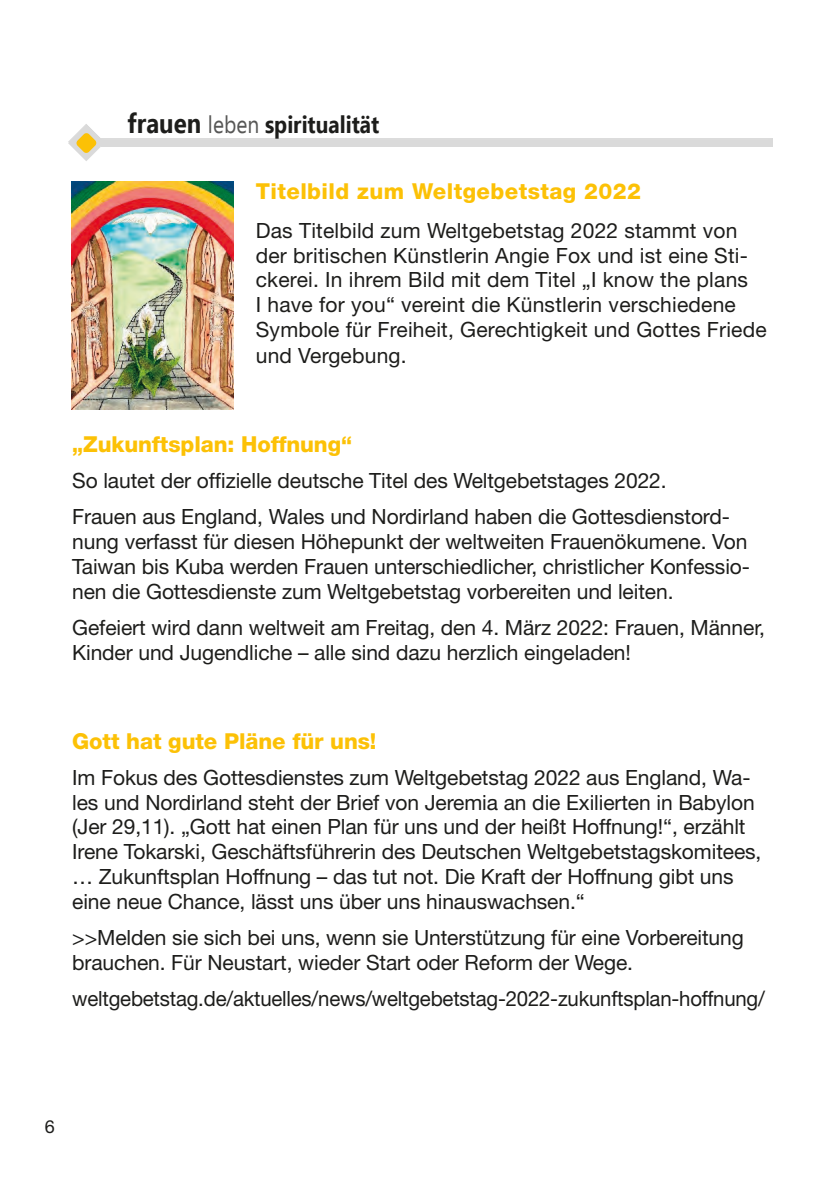
<style>
.page{position:relative;width:840px;height:1191px;background:#fff}
.page>*{position:absolute;margin:0;border:0;box-sizing:border-box;transform-origin:0 0}
.t1{font:700 24.2px "Ebrima";color:#1d1d1b;scale:.87 1}
.t2{font:800 22px "Helvetica Neue LT";letter-spacing:-.005em;color:#fcc106}
.t3{font:800 22px "Helvetica Neue LT";letter-spacing:.02em;color:#fcc106}
.t4{font:21px/24.8px "Helvetica Neue LT";letter-spacing:-.005em;color:#1d1d1b}
.t5{font:18px "Helvetica Neue LT";color:#1d1d1b}
.s1{font-size:27.6px}
.s2{font-weight:400;color:#575756}
</style>
<div class="page">
<div style="left:67px;top:138px;width:707px;height:24px;background:#1d1d1b;opacity:.3"></div>
<svg style="left:68px;top:124px;width:704px;height:37px"></svg>
<img style="left:72px;top:181px;width:161px;height:228px">
<p class="t1" style="left:127px;top:106px;width:291px"><span class="s1">frauen</span> <span class="s2">leben</span> spiritualität</p>
<p class="t3" style="left:256px;top:178px;width:386px">Titelbild zum Weltgebetstag 2022</p>
<p class="t4" style="left:256px;top:217px;width:512px">Das Titelbild zum Weltgebetstag 2022 stammt von der britischen Künstlerin Angie Fox und ist eine Sti&shy;ckerei. In ihrem Bild mit dem Titel „I know the plans<br>I have for you“ vereint die Künstlerin verschiedene Symbole für Freiheit, Gerechtigkeit und Gottes Friede und Vergebung.</p>
<p class="t2" style="left:72px;top:431px;width:281px">„Zukunftsplan: Hoffnung“</p>
<p class="t4" style="left:72px;top:468px;width:595px">So lautet der offizielle deutsche Titel des Weltgebetstages 2022.</p>
<p class="t4" style="left:72px;top:504px;width:679px">Frauen aus England, Wales und Nordirland haben die Gottesdienstord&shy;nung verfasst für diesen Höhepunkt der weltweiten Frauenökumene. Von Taiwan bis Kuba werden Frauen unterschiedlicher, christlicher Konfessio&shy;nen die Gottesdienste zum Weltgebetstag vorbereiten und leiten.</p>
<p class="t4" style="left:72px;top:615px;width:694px">Gefeiert wird dann weltweit am Freitag, den 4. März 2022: Frauen, Männer,<br>Kinder und Jugendliche – alle sind dazu herzlich eingeladen!</p>
<p class="t2" style="left:72px;top:727px;width:305px">Gott hat gute Pläne für uns!</p>
<p class="t4" style="left:72px;top:764px;width:690px">Im Fokus des Gottesdienstes zum Weltgebetstag 2022 aus England, Wa&shy;les und Nordirland steht der Brief von Jeremia an die Exilierten in Babylon (Jer 29,11). „Gott hat einen Plan für uns und der heißt Hoffnung!“, erzählt Irene Tokarski, Geschäftsführerin des Deutschen Weltgebetstagskomitees, … Zukunftsplan Hoffnung – das tut not. Die Kraft der Hoffnung gibt uns eine neue Chance, lässt uns über uns hinauswachsen.“</p>
<p class="t4" style="left:72px;top:925px;width:672px">&gt;&gt;Melden sie sich bei uns, wenn sie Unterstützung für eine Vorbereitung brauchen. Für Neustart, wieder Start oder Reform der Wege.</p>
<p class="t4" style="left:72px;top:985px;width:693px">weltgebetstag.de/aktuelles/news/weltgebetstag-2022-zukunftsplan-hoffnung/</p>
<p class="t5" style="left:45px;top:1116px;width:12px">6</p>
</div>
